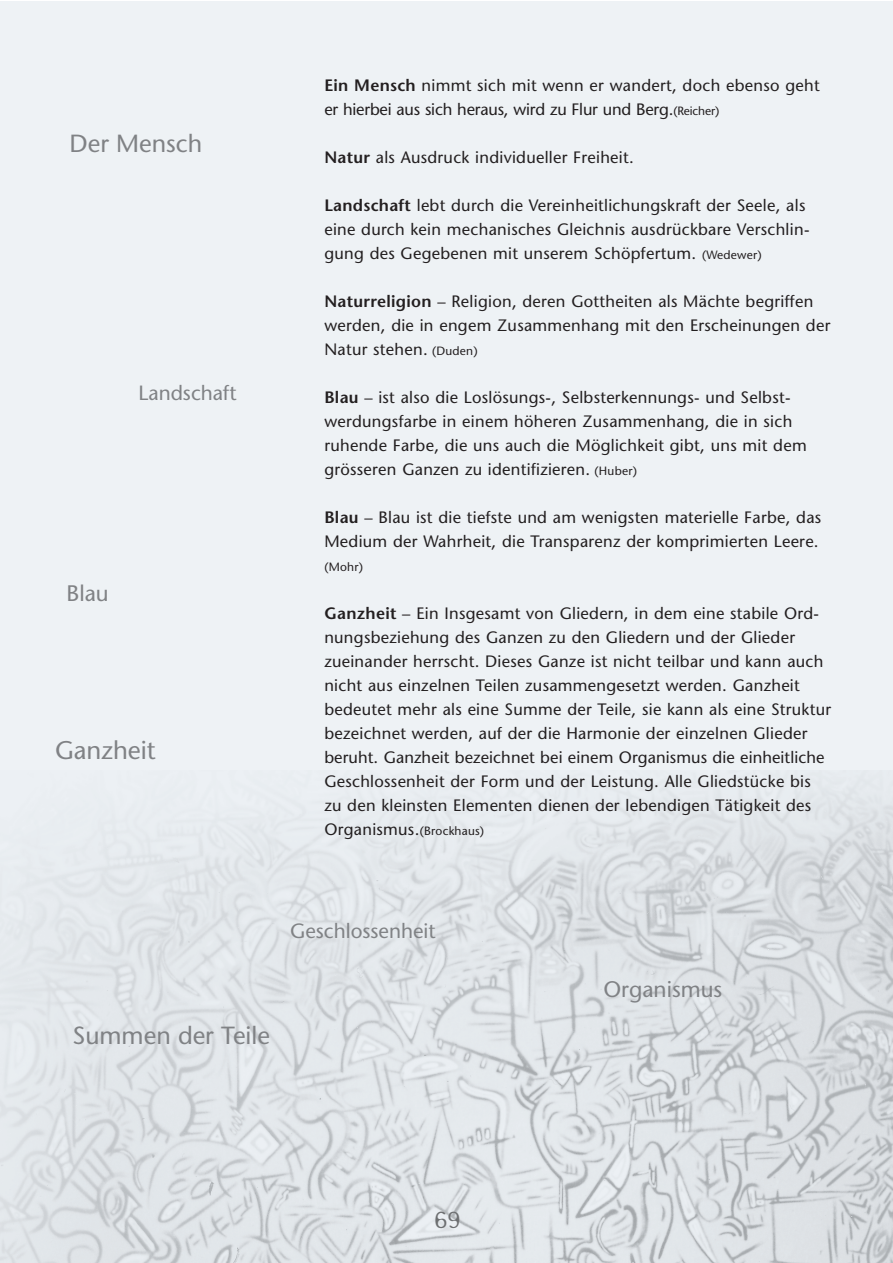
<style>
.page{position:relative;width:893px;height:1263px;background:#fff}
.page>*{position:absolute;margin:0;border:0;box-sizing:border-box;transform-origin:0 0}
.t1{font:300 27px "Blur";color:#6d6f71}
.t2{font:25.5px "Stone Sans";color:#808285}
.t3{font:24.75px "Stone Sans";color:#808285}
.t4{font:22.5px "Stone Sans";color:#808285}
.t5{font:20.55px "Stone Sans";color:#808285}
.t6{font:16.5px/24px "Stone Sans";letter-spacing:.015em;color:#231f20}
.t7{font:12px "Stone Sans";color:#231f20}
.s1{font-weight:600}
.s2{font-size:12px}
</style>
<div class="page">
<div style="left:0;top:1px;width:892px;height:1262px;background:#eef2f5"></div>
<img style="left:0;top:778px;width:892px;height:485px">
<h3 class="t3" style="left:70px;top:134px;width:134px">Der Mensch</h3>
<p class="t5" style="left:138px;top:385px;width:99px">Landschaft</p>
<h3 class="t4" style="left:67px;top:585px;width:44px">Blau</h3>
<h2 class="t2" style="left:55px;top:740px;width:102px">Ganzheit</h2>
<p class="t6" style="left:324px;top:75px;width:497px"><span class="s1">Ein Mensch</span> nimmt sich mit wenn er wandert, doch ebenso geht er hierbei aus sich heraus, wird zu Flur und Berg.<span class="s2">(Reicher)</span></p>
<p class="t6" style="left:324px;top:147px;width:311px"><span class="s1">Natur</span> als Ausdruck individueller Freiheit.</p>
<p class="t6" style="left:324px;top:195px;width:487px"><span class="s1">Landschaft</span> lebt durch die Vereinheitlichungskraft der Seele, als eine durch kein mechanisches Gleichnis ausdrückbare Verschlin&shy;gung des Gegebenen mit unserem Schöpfertum. <span class="s2">(Wedewer)</span></p>
<p class="t6" style="left:324px;top:291px;width:508px"><span class="s1">Naturreligion</span> – Religion, deren Gottheiten als Mächte begriffen werden, die in engem Zusammenhang mit den Erscheinungen der<br>Natur stehen. <span class="s2">(Duden)</span></p>
<p class="t6" style="left:324px;top:387px;width:484px"><span class="s1">Blau</span> – ist also die Loslösungs-, Selbsterkennungs- und Selbst&shy;werdungsfarbe in einem höheren Zusammenhang, die in sich ruhende Farbe, die uns auch die Möglichkeit gibt, uns mit dem grösseren Ganzen zu identifizieren. <span class="s2">(Huber)</span></p>
<p class="t6" style="left:324px;top:507px;width:498px"><span class="s1">Blau</span> – Blau ist die tiefste und am wenigsten materielle Farbe, das<br>Medium der Wahrheit, die Transparenz der komprimierten Leere.</p>
<p class="t7" style="left:324px;top:562px;width:40px">(Mohr)</p>
<p class="t6" style="left:324px;top:603px;width:508px"><span class="s1">Ganzheit</span> – Ein Insgesamt von Gliedern, in dem eine stabile Ord&shy;nungsbeziehung des Ganzen zu den Gliedern und der Glieder zueinander herrscht. Dieses Ganze ist nicht teilbar und kann auch nicht aus einzelnen Teilen zusammengesetzt werden. Ganzheit bedeutet mehr als eine Summe der Teile, sie kann als eine Struktur bezeichnet werden, auf der die Harmonie der einzelnen Glieder beruht. Ganzheit bezeichnet bei einem Organismus die einheitliche Geschlossenheit der Form und der Leistung. Alle Gliedstücke bis zu den kleinsten Elementen dienen der lebendigen Tätigkeit des Organismus.<span class="s2">(Brockhaus)</span></p>
<p class="t5" style="left:290px;top:923px;width:147px">Geschlossenheit</p>
<h3 class="t3" style="left:72px;top:1026px;width:199px">Summen der Teile</h3>
<h3 class="t4" style="left:603px;top:981px;width:120px">Organismus</h3>
<h1 class="t1" style="left:434px;top:1205px;width:27px">69</h1>
</div>
